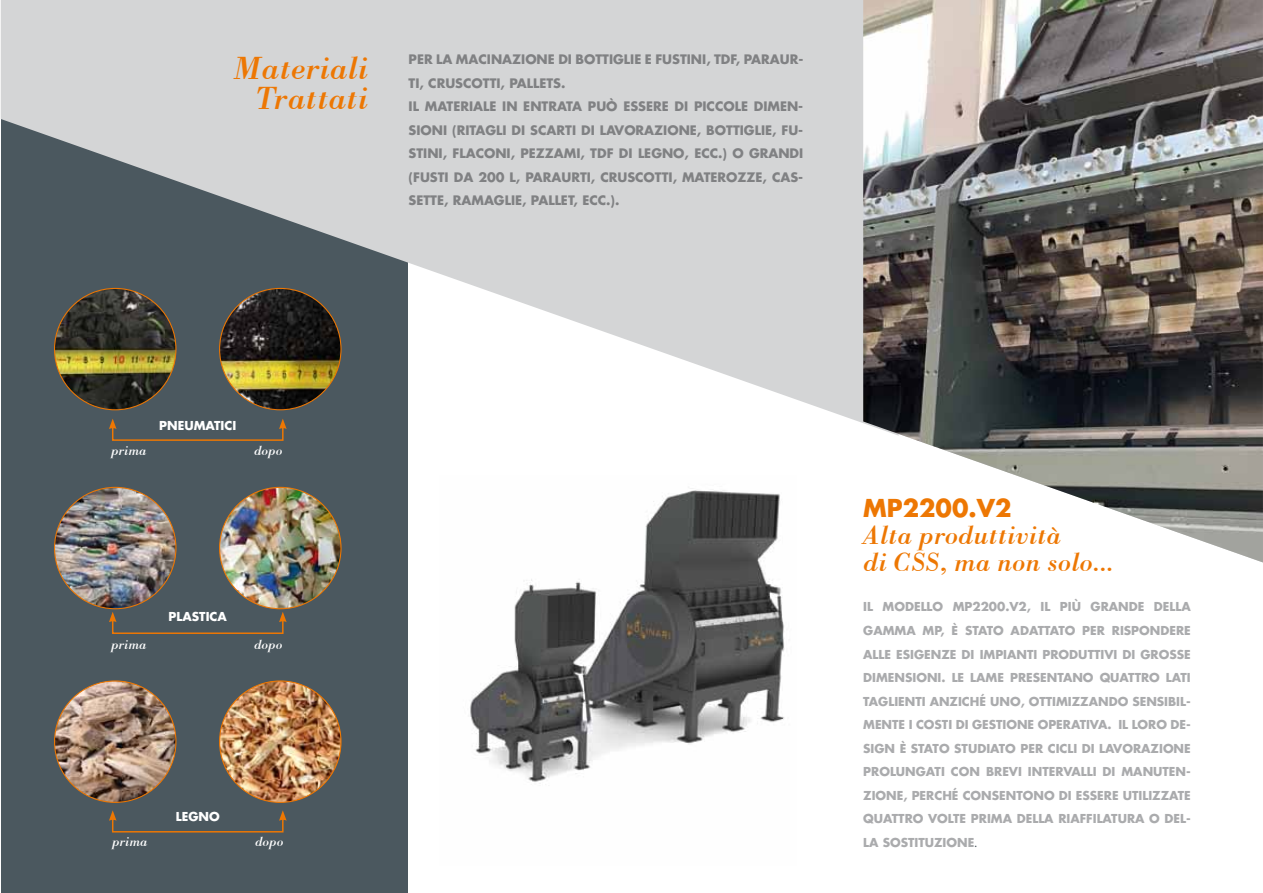
<style>
.page{position:relative;width:1263px;height:893px;background:#fff}
.page>*{position:absolute;margin:0;border:0;box-sizing:border-box;transform-origin:0 0}
.t1{font:italic 33px/30px "Bodoni BT";color:#ed7703;text-align:right}
.t2{font:italic 27px/27px "Bodoni BT";color:#ed7703}
.t3{font:700 24px "Futura";color:#ed7703}
.t4{font:italic 13.5px "Bodoni BT";color:#fff}
.t5{font:700 12.75px/23.5px "Futura";color:#808183}
.t6{font:700 12px/23.5px "Futura";color:#aaabad;text-align:justify}
.t7{font:700 12px "Futura";color:#fff}
.s1{font-family:"Myriad Pro";font-weight:400;color:#4b585f}
</style>
<div class="page">
<div style="left:1px;top:0;width:407px;height:893px;background:#4b585f"></div>
<img style="left:220px;top:487px;width:121px;height:122px;border-radius:61px">
<img style="left:55px;top:487px;width:121px;height:122px;border-radius:61px">
<img style="left:55px;top:681px;width:121px;height:121px;border-radius:61px">
<img style="left:220px;top:681px;width:121px;height:121px;border-radius:61px">
<svg style="left:1px;top:0;width:862px;height:423px;fill:#d4d5d6"></svg>
<img style="left:863px;top:0;width:400px;height:562px">
<img style="left:470px;top:488px;width:315px;height:294px">
<div style="left:112px;top:426px;width:172px;height:15px;border:2px solid #ed7703"></div>
<svg style="left:109px;top:419px;width:8px;height:10px"></svg>
<svg style="left:279px;top:419px;width:8px;height:10px"></svg>
<div style="left:112px;top:619px;width:172px;height:15px;border:2px solid #ed7703"></div>
<svg style="left:109px;top:612px;width:8px;height:10px"></svg>
<svg style="left:279px;top:612px;width:8px;height:10px"></svg>
<div style="left:112px;top:818px;width:172px;height:14px;border:2px solid #ed7703"></div>
<svg style="left:109px;top:810px;width:8px;height:11px"></svg>
<svg style="left:279px;top:810px;width:8px;height:11px"></svg>
<h1 class="t1" style="left:234px;top:52px;width:135px">Materiali<br>Trattati</h1>
<p class="t5" style="left:409px;top:47px;width:396px">PER LA MACINAZIONE DI BOTTIGLIE E FUSTINI, TDF, PARAUR-TI, CRUSCOTTI, PALLETS.<br>IL MATERIALE IN ENTRATA PUÒ ESSERE DI PICCOLE DIMEN-SIONI (RITAGLI DI SCARTI DI LAVORAZIONE, BOTTIGLIE, FU-STINI, FLACONI, PEZZAMI, TDF DI LEGNO, ECC.) O GRANDI (FUSTI DA 200 L, PARAURTI, CRUSCOTTI, MATEROZZE, CAS-SETTE, RAMAGLIE, PALLET, ECC.).</p>
<p class="t7" style="left:159px;top:418px;width:78px">PNEUMATICI</p>
<p class="t4" style="left:111px;top:442px;width:37px">prima</p>
<p class="t4" style="left:254px;top:442px;width:30px">dopo</p>
<p class="t7" style="left:169px;top:609px;width:60px">PLASTICA</p>
<p class="t4" style="left:111px;top:636px;width:37px">prima</p>
<p class="t4" style="left:254px;top:636px;width:30px">dopo</p>
<p class="t7" style="left:176px;top:808px;width:45px">LEGNO</p>
<p class="t4" style="left:112px;top:833px;width:37px">prima</p>
<p class="t4" style="left:255px;top:833px;width:30px">dopo</p>
<h3 class="t3" style="left:863px;top:492px;width:150px">MP2200.V2</h3>
<h2 class="t2" style="left:863px;top:520px;width:252px">Alta produttività<br>di CSS, ma non solo...</h2>
<p class="t6" style="left:863px;top:595px;width:329px">IL MODELLO MP2200.V2, IL PIÙ GRANDE DELLA GAMMA MP, È STATO ADATTATO PER RISPONDERE ALLE ESIGENZE DI IMPIANTI PRODUTTIVI DI GROSSE DIMENSIONI. LE LAME PRESENTANO QUATTRO LATI TAGLIENTI ANZICHÉ UNO, OTTIMIZZANDO SENSIBIL-MENTE I COSTI DI GESTIONE OPERATIVA. IL LORO DE-SIGN È STATO STUDIATO PER CICLI DI LAVORAZIONE PROLUNGATI CON BREVI INTERVALLI DI MANUTEN-ZIONE, PERCHÉ CONSENTONO DI ESSERE UTILIZZATE QUATTRO VOLTE PRIMA DELLA RIAFFILATURA O DEL-LA SOSTITUZIONE<span class="s1">.</span></p>
</div>
